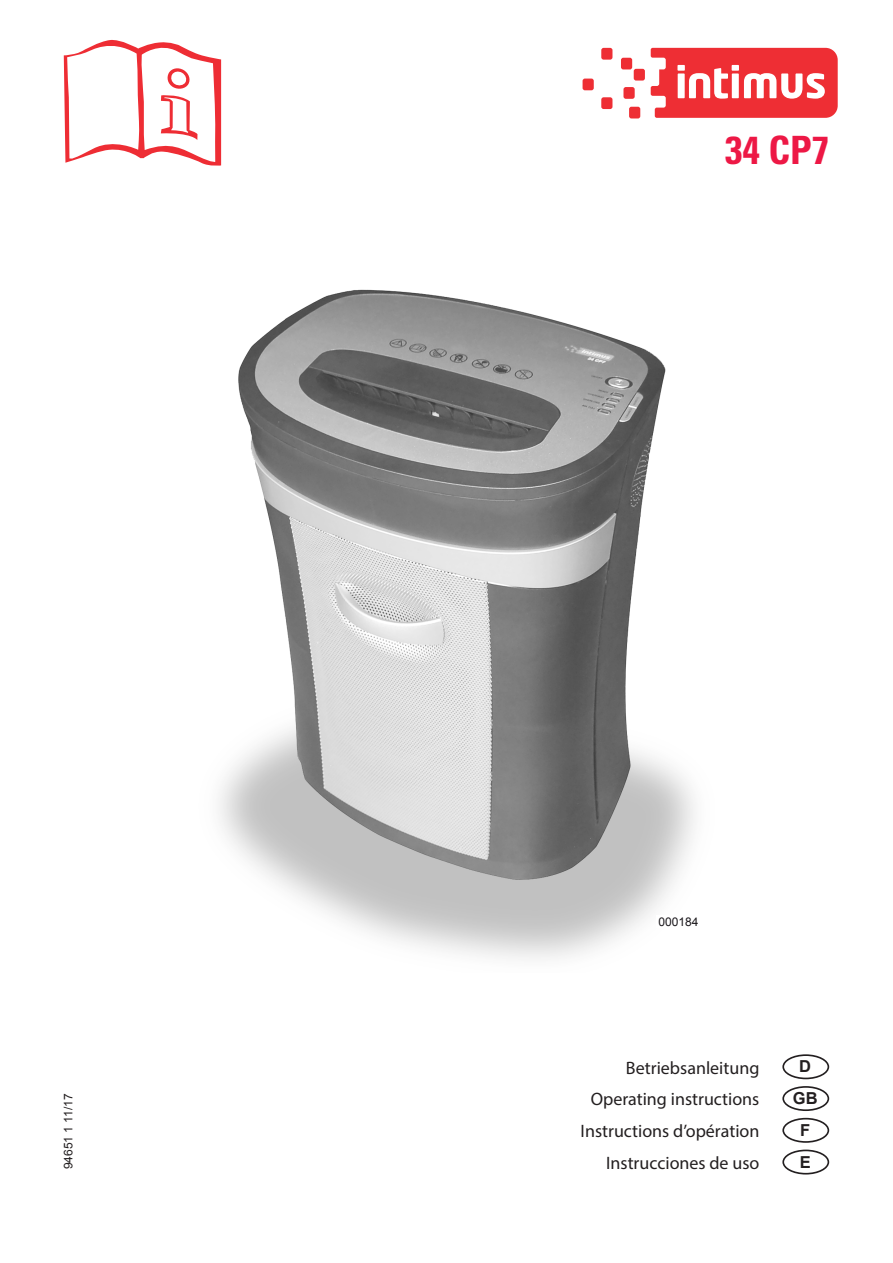
<style>
.page{position:relative;width:893px;height:1263px;background:#fff}
.page>*{position:absolute;margin:0;border:0;box-sizing:border-box;transform-origin:0 0}
.t1{font:700 condensed 39px "Univers LT Std";color:#ed1845}
.t2{font:18px "Myriad Pro";color:#231f20}
.t3{font:700 16.5px "Arial";color:#231f20}
.t4{font:12px "Arial";color:#231f20}
.t5{font:12px "Arial";color:#1a171b}
</style>
<div class="page">
<svg style="left:782px;top:1054px;width:47px;height:25px"></svg>
<svg style="left:782px;top:1086px;width:47px;height:25px"></svg>
<svg style="left:782px;top:1118px;width:47px;height:25px"></svg>
<svg style="left:782px;top:1149px;width:47px;height:25px"></svg>
<svg style="left:64px;top:39px;width:157px;height:127px"></svg>
<div style="left:601px;top:48px;width:11px;height:12px;background:#ee2e34;border-radius:2px"></div>
<div style="left:601px;top:97px;width:11px;height:12px;background:#ee2e34;border-radius:2px"></div>
<div style="left:583px;top:79px;width:11px;height:11px;background:#ee2e34;border-radius:2px"></div>
<div style="left:623px;top:87px;width:12px;height:12px;background:#ee2e34;border-radius:2px"></div>
<div style="left:629px;top:107px;width:11px;height:11px;background:#ee2e34;border-radius:2px"></div>
<div style="left:634px;top:69px;width:11px;height:12px;background:#ee2e34;border-radius:2px"></div>
<div style="left:621px;top:58px;width:11px;height:11px;background:#ee2e34;border-radius:2px"></div>
<svg style="left:651px;top:48px;width:187px;height:70px"></svg>
<img style="left:219px;top:289px;width:476px;height:670px">
<div style="left:656px;top:915px;width:45px;height:13px;background:#fff"></div>
<p class="t4" style="left:60px;top:1169px;width:77px;rotate:-90deg">94651 1 11/17</p>
<h1 class="t1" style="left:725px;top:126px;width:105px">34 CP7</h1>
<p class="t5" style="left:658px;top:914px;width:42px">000184</p>
<p class="t2" style="left:626px;top:1056px;width:135px">Betriebsanleitung</p>
<p class="t3" style="left:799px;top:1056px;width:13px">D</p>
<p class="t2" style="left:591px;top:1088px;width:170px">Operating instructions</p>
<p class="t3" style="left:793px;top:1087px;width:26px">GB</p>
<p class="t2" style="left:581px;top:1120px;width:180px">Instructions d’opération</p>
<p class="t3" style="left:800px;top:1119px;width:12px">F</p>
<p class="t2" style="left:606px;top:1152px;width:155px">Instrucciones de uso</p>
<p class="t3" style="left:800px;top:1151px;width:13px">E</p>
</div>
